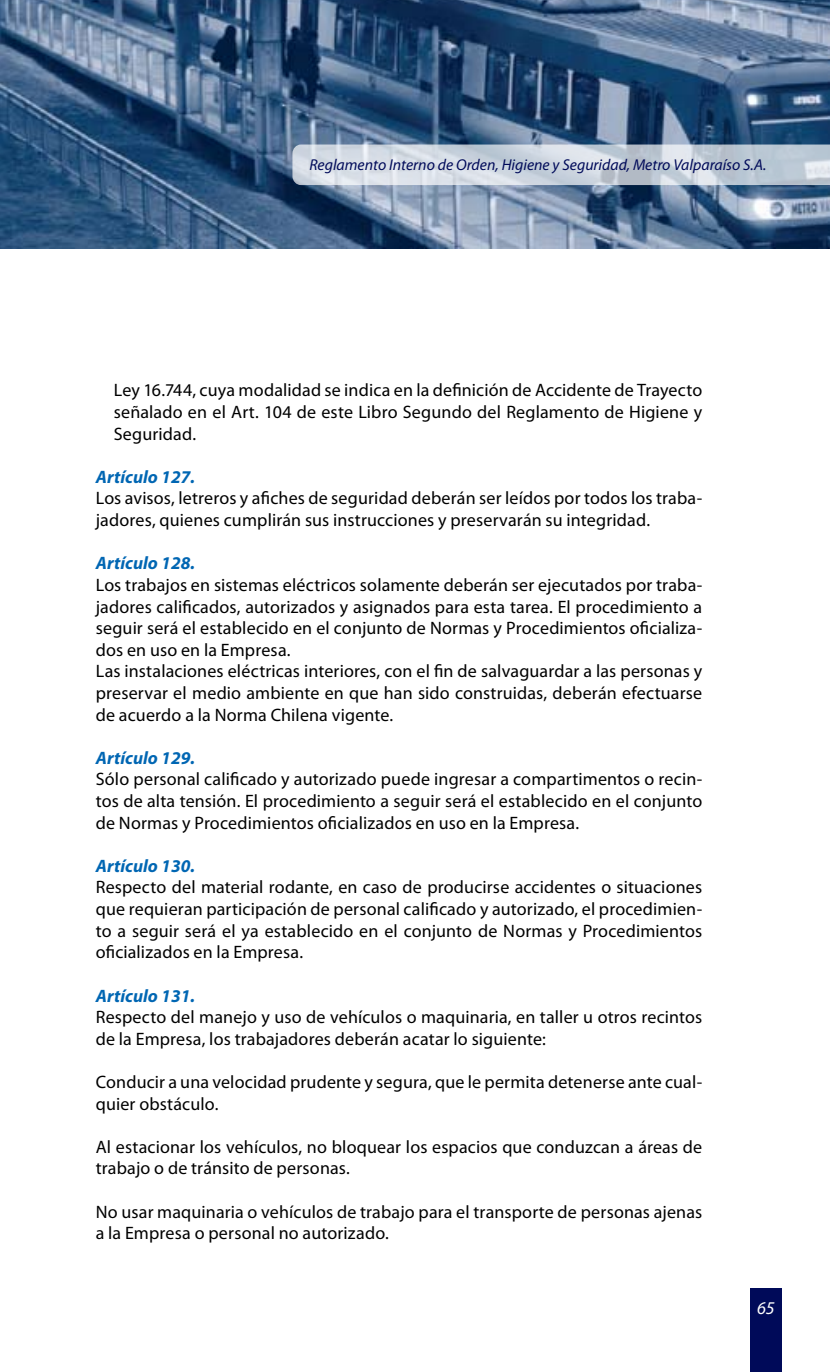
<style>
.page{position:relative;width:830px;height:1372px;background:#fff}
.page>*{position:absolute;margin:0;border:0;box-sizing:border-box;transform-origin:0 0}
.t1{font:18px/21.6px "Myriad Pro";letter-spacing:.01em;color:#000}
.t2{font:italic 700 18px "Myriad Pro";color:#0066b3}
.t3{font:italic 18px "Myriad Pro";color:#fff}
.t4{font:italic 15.75px "Myriad Pro";color:#000a59}
</style>
<div class="page">
<img style="left:0;top:0;width:829px;height:249px">
<svg style="left:292px;top:144px;width:537px;height:41px;background:#c9d2dc"></svg>
<div style="left:749px;top:1288px;width:32px;height:83px;background:#000a59"></div>
<p class="t4" style="left:309px;top:155px;width:458px">Reglamento Interno de Orden, Higiene y Seguridad, Metro Valparaíso S.A.</p>
<p class="t1" style="left:114px;top:379px;width:589px;text-align:justify">Ley 16.744, cuya modalidad se indica en la definición de Accidente de Trayecto señalado en el Art. 104 de este Libro Segundo del Reglamento de Higiene y Seguridad.</p>
<p class="t2" style="left:96px;top:465px;width:101px">Artículo 127.</p>
<p class="t1" style="left:96px;top:487px;width:607px">Los avisos, letreros y afiches de seguridad deberán ser leídos por todos los traba&shy;jadores, quienes cumplirán sus instrucciones y preservarán su integridad.</p>
<p class="t2" style="left:96px;top:551px;width:101px">Artículo 128.</p>
<p class="t1" style="left:96px;top:573px;width:607px">Los trabajos en sistemas eléctricos solamente deberán ser ejecutados por traba&shy;jadores calificados, autorizados y asignados para esta tarea. El procedimiento a seguir será el establecido en el conjunto de Normas y Procedimientos oficializa&shy;dos en uso en la Empresa.<br>Las instalaciones eléctricas interiores, con el fin de salvaguardar a las personas y preservar el medio ambiente en que han sido construidas, deberán efectuarse de acuerdo a la Norma Chilena vigente.</p>
<p class="t2" style="left:96px;top:746px;width:101px">Artículo 129.</p>
<p class="t1" style="left:96px;top:768px;width:607px;text-align:justify">Sólo personal calificado y autorizado puede ingresar a compartimentos o recin&shy;tos de alta tensión. El procedimiento a seguir será el establecido en el conjunto de Normas y Procedimientos oficializados en uso en la Empresa.</p>
<p class="t2" style="left:96px;top:854px;width:101px">Artículo 130.</p>
<p class="t1" style="left:96px;top:876px;width:607px;text-align:justify">Respecto del material rodante, en caso de producirse accidentes o situaciones que requieran participación de personal calificado y autorizado, el procedimien&shy;to a seguir será el ya establecido en el conjunto de Normas y Procedimientos oficializados en la Empresa.</p>
<p class="t2" style="left:96px;top:983px;width:101px">Artículo 131.</p>
<p class="t1" style="left:96px;top:1005px;width:607px">Respecto del manejo y uso de vehículos o maquinaria, en taller u otros recintos de la Empresa, los trabajadores deberán acatar lo siguiente:</p>
<p class="t1" style="left:96px;top:1070px;width:607px">Conducir a una velocidad prudente y segura, que le permita detenerse ante cual&shy;quier obstáculo.</p>
<p class="t1" style="left:96px;top:1135px;width:607px">Al estacionar los vehículos, no bloquear los espacios que conduzcan a áreas de trabajo o de tránsito de personas.</p>
<p class="t1" style="left:96px;top:1200px;width:607px">No usar maquinaria o vehículos de trabajo para el transporte de personas ajenas a la Empresa o personal no autorizado.</p>
<p class="t3" style="left:756px;top:1296px;width:19px">65</p>
</div>
